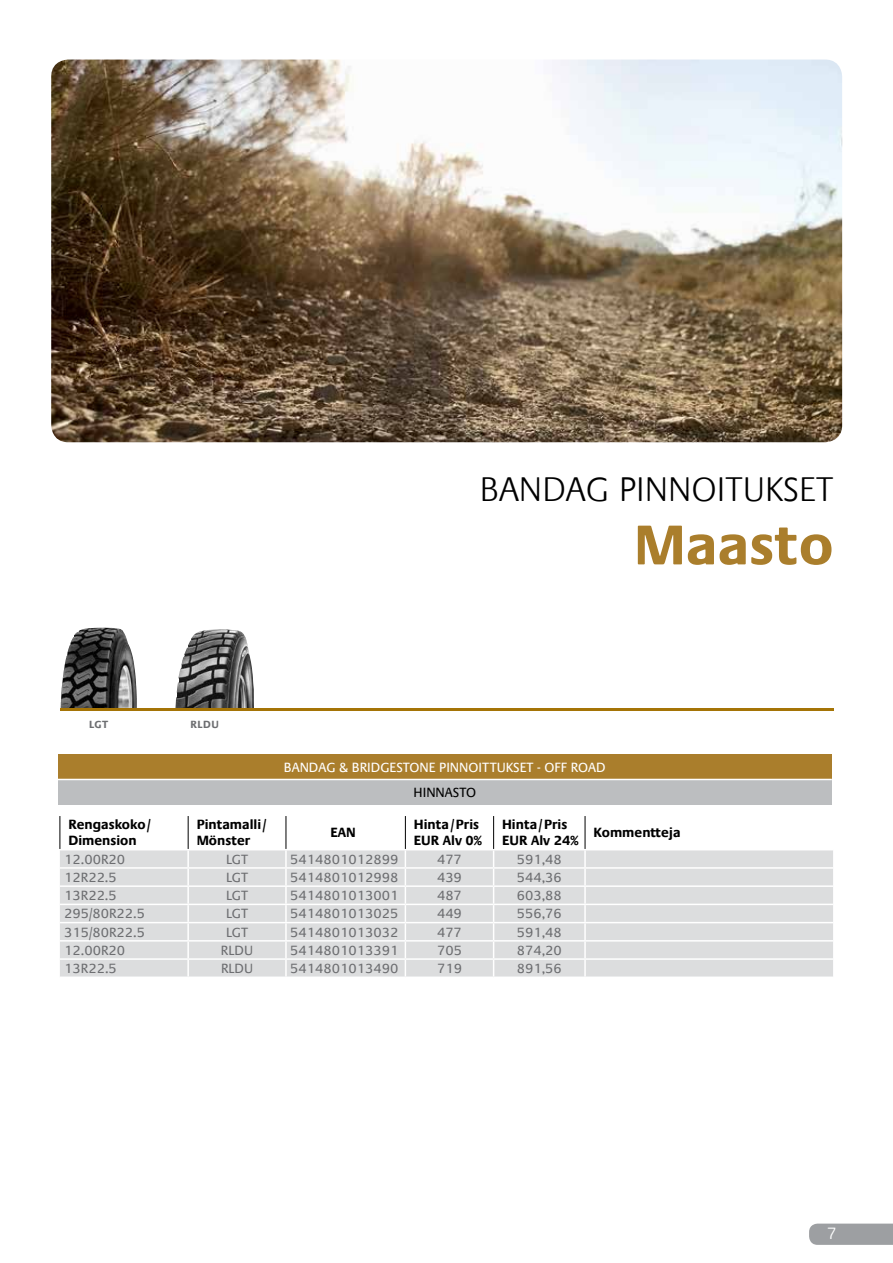
<style>
.page{position:relative;width:893px;height:1263px;background:#fff}
.page>*{position:absolute;margin:0;border:0;box-sizing:border-box;transform-origin:0 0}
.t1{font:700 57px "Praxis Com";color:#aa7e2c}
.t2{font:300 34.5px "Praxis Com";color:#000}
.t3{font:300 16.5px "Praxis Com";color:#fff}
.t4{font:13.5px "Praxis Com";color:#6d6e71}
.t5{font:700 13.5px/16.2px "Praxis Com";color:#000}
.t6{font:13.5px "Praxis Com";color:#fff}
.t7{font:13.5px "Praxis Com";color:#000}
.t8{font:700 10.5px "Praxis Com";letter-spacing:.055em;color:#6d6e71}
</style>
<div class="page">
<svg style="left:809px;top:1223px;width:84px;height:22px;background:#a1a3a6"></svg>
<img style="left:74px;top:628px;width:30px;height:9px">
<div style="left:58px;top:754px;width:774px;height:25px;background:#aa7e2c"></div>
<div style="left:58px;top:779px;width:774px;height:26px;background:#bcbec0"></div>
<hr style="left:58px;top:779px;width:774px;height:1px;background:#fff">
<svg style="left:60px;top:816px;width:773px;height:160px"></svg>
<hr style="left:60px;top:867px;width:128px;height:2px;background:#fff">
<hr style="left:60px;top:885px;width:128px;height:2px;background:#fff">
<hr style="left:60px;top:904px;width:128px;height:1px;background:#fff">
<hr style="left:60px;top:922px;width:128px;height:1px;background:#fff">
<hr style="left:60px;top:940px;width:128px;height:1px;background:#fff">
<hr style="left:188px;top:867px;width:98px;height:2px;background:#fff">
<hr style="left:188px;top:885px;width:98px;height:2px;background:#fff">
<hr style="left:188px;top:904px;width:98px;height:1px;background:#fff">
<hr style="left:188px;top:922px;width:98px;height:1px;background:#fff">
<hr style="left:188px;top:940px;width:98px;height:1px;background:#fff">
<hr style="left:286px;top:867px;width:119px;height:2px;background:#fff">
<hr style="left:286px;top:885px;width:119px;height:2px;background:#fff">
<hr style="left:286px;top:904px;width:119px;height:1px;background:#fff">
<hr style="left:286px;top:922px;width:119px;height:1px;background:#fff">
<hr style="left:286px;top:940px;width:119px;height:1px;background:#fff">
<hr style="left:405px;top:867px;width:89px;height:2px;background:#fff">
<hr style="left:405px;top:885px;width:89px;height:2px;background:#fff">
<hr style="left:405px;top:904px;width:89px;height:1px;background:#fff">
<hr style="left:405px;top:922px;width:89px;height:1px;background:#fff">
<hr style="left:405px;top:940px;width:89px;height:1px;background:#fff">
<hr style="left:494px;top:867px;width:91px;height:2px;background:#fff">
<hr style="left:494px;top:885px;width:91px;height:2px;background:#fff">
<hr style="left:494px;top:904px;width:91px;height:1px;background:#fff">
<hr style="left:494px;top:922px;width:91px;height:1px;background:#fff">
<hr style="left:494px;top:940px;width:91px;height:1px;background:#fff">
<hr style="left:585px;top:867px;width:248px;height:2px;background:#fff">
<hr style="left:585px;top:885px;width:248px;height:2px;background:#fff">
<hr style="left:585px;top:904px;width:248px;height:1px;background:#fff">
<hr style="left:585px;top:922px;width:248px;height:1px;background:#fff">
<hr style="left:585px;top:940px;width:248px;height:1px;background:#fff">
<hr style="left:60px;top:816px;width:1px;height:33px;background:#000">
<img style="left:51px;top:60px;width:791px;height:382px">
<img style="left:175px;top:629px;width:79px;height:79px">
<hr style="left:60px;top:708px;width:773px;height:2px;background:#a57406">
<p class="t8" style="left:89px;top:718px;width:21px">LGT</p>
<p class="t8" style="left:190px;top:718px;width:30px">RLDU</p>
<h2 class="t2" style="left:480px;top:470px;width:355px">BANDAG PINNOITUKSET</h2>
<h1 class="t1" style="left:634px;top:511px;width:201px">Maasto</h1>
<p class="t6" style="left:284px;top:759px;width:323px">BANDAG &amp; BRIDGESTONE PINNOITTUKSET - OFF ROAD</p>
<p class="t7" style="left:414px;top:785px;width:64px">HINNASTO</p>
<p class="t5" style="left:68px;top:816px;width:85px">Rengaskoko/<br>Dimension</p>
<p class="t5" style="left:197px;top:816px;width:73px">Pintamalli/<br>Mönster</p>
<p class="t5" style="left:330px;top:825px;width:27px">EAN</p>
<p class="t5" style="left:414px;top:816px;width:70px">Hinta/Pris<br>EUR Alv 0%</p>
<p class="t5" style="left:502px;top:816px;width:78px">Hinta/Pris<br>EUR Alv 24%</p>
<p class="t5" style="left:594px;top:825px;width:88px">Kommentteja</p>
<p class="t4" style="left:64px;top:851px;width:63px">12.00R20</p>
<p class="t4" style="left:226px;top:851px;width:23px">LGT</p>
<p class="t4" style="left:290px;top:851px;width:110px">5414801012899</p>
<p class="t4" style="left:437px;top:851px;width:26px">477</p>
<p class="t4" style="left:517px;top:851px;width:47px">591,48</p>
<p class="t4" style="left:64px;top:869px;width:54px">12R22.5</p>
<p class="t4" style="left:226px;top:869px;width:23px">LGT</p>
<p class="t4" style="left:290px;top:869px;width:110px">5414801012998</p>
<p class="t4" style="left:437px;top:869px;width:26px">439</p>
<p class="t4" style="left:517px;top:869px;width:47px">544,36</p>
<p class="t4" style="left:64px;top:888px;width:54px">13R22.5</p>
<p class="t4" style="left:226px;top:888px;width:23px">LGT</p>
<p class="t4" style="left:290px;top:888px;width:110px">5414801013001</p>
<p class="t4" style="left:437px;top:888px;width:26px">487</p>
<p class="t4" style="left:517px;top:888px;width:47px">603,88</p>
<p class="t4" style="left:64px;top:906px;width:83px">295/80R22.5</p>
<p class="t4" style="left:226px;top:906px;width:23px">LGT</p>
<p class="t4" style="left:290px;top:906px;width:110px">5414801013025</p>
<p class="t4" style="left:437px;top:906px;width:26px">449</p>
<p class="t4" style="left:517px;top:906px;width:47px">556,76</p>
<p class="t4" style="left:64px;top:924px;width:83px">315/80R22.5</p>
<p class="t4" style="left:226px;top:924px;width:23px">LGT</p>
<p class="t4" style="left:290px;top:924px;width:110px">5414801013032</p>
<p class="t4" style="left:437px;top:924px;width:26px">477</p>
<p class="t4" style="left:517px;top:924px;width:47px">591,48</p>
<p class="t4" style="left:64px;top:942px;width:63px">12.00R20</p>
<p class="t4" style="left:221px;top:942px;width:34px">RLDU</p>
<p class="t4" style="left:290px;top:942px;width:110px">5414801013391</p>
<p class="t4" style="left:437px;top:942px;width:26px">705</p>
<p class="t4" style="left:517px;top:942px;width:47px">874,20</p>
<p class="t4" style="left:64px;top:960px;width:54px">13R22.5</p>
<p class="t4" style="left:221px;top:960px;width:34px">RLDU</p>
<p class="t4" style="left:290px;top:960px;width:110px">5414801013490</p>
<p class="t4" style="left:437px;top:960px;width:26px">719</p>
<p class="t4" style="left:517px;top:960px;width:47px">891,56</p>
<p class="t3" style="left:827px;top:1224px;width:12px">7</p>
</div>
